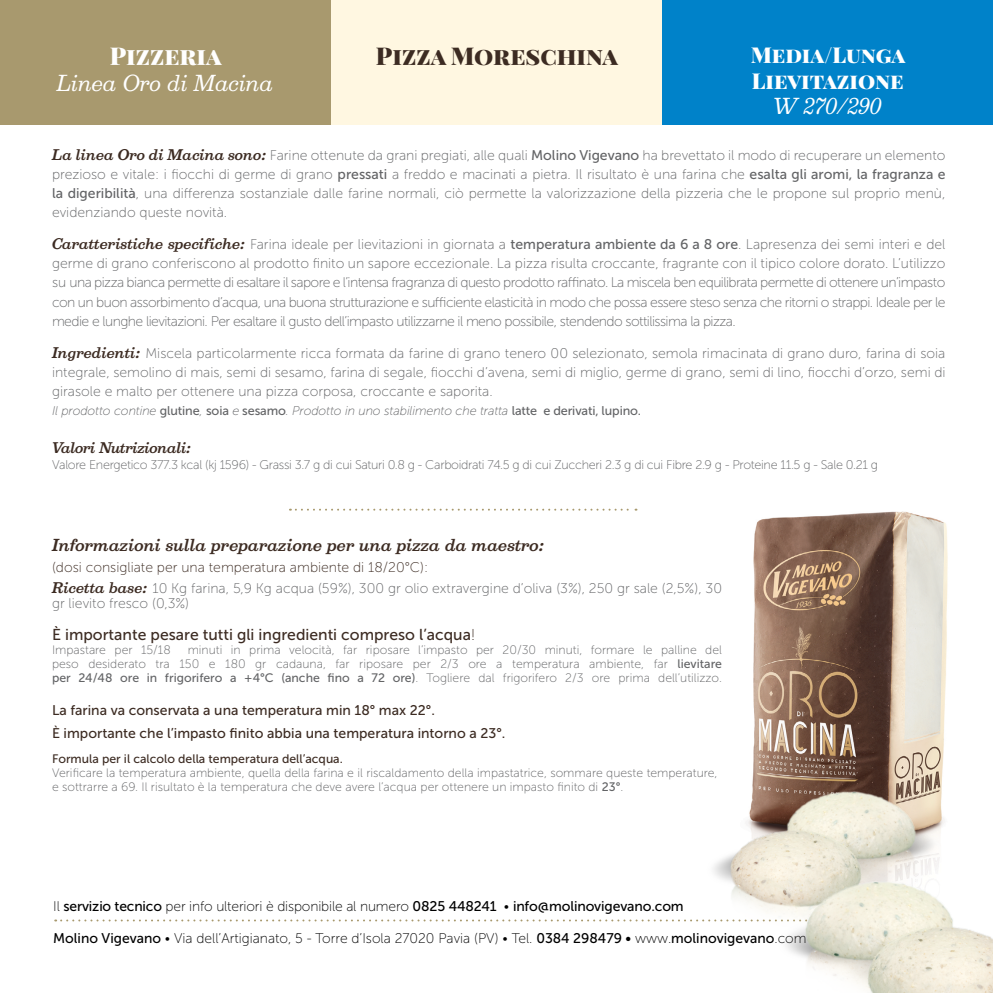
<style>
.page{position:relative;width:993px;height:993px;background:#fff}
.page>*{position:absolute;margin:0;border:0;box-sizing:border-box;transform-origin:0 0}
.t1{font:900 24.5px "Playfair Display SC";color:#3c2b22}
.t2{font:900 24.5px "Playfair Display SC";color:#fff}
.t3{font:900 21.88px/26.2px "Playfair Display SC";color:#fff}
.t4{font:italic 21px "Belizio";color:#fff}
.t5{font:15.75px "Museo Sans 500";color:#3c2b22}
.t6{font:italic 500 15.75px "Belizio";color:#3c2b22}
.t7{font:14px/19.2px "Museo Sans 100";color:#636466;text-align:justify}
.t8{font:14px/22.8px "Museo Sans 500";color:#3c2b22}
.t9{font:14px "Museo Sans 100";color:#000}
.t10{font:14px "Museo Sans 500";letter-spacing:-.01em;color:#000}
.t11{font:italic 500 14px "Belizio";letter-spacing:-.025em;color:#3c2b22}
.t12{font:12.6px "Museo Sans 100";letter-spacing:-.025em;color:#636466}
.t13{font:italic 12.6px "Museo Sans 100";letter-spacing:-.01em;color:#636466}
.t14{font:12.25px/14px "Museo Sans 100";color:#636466;text-align:justify}
.t15{font:12.25px "Museo Sans 500";color:#3c2b22}
.s1{font-family:"Belizio";font-weight:500;font-style:italic;color:#3c2b22}
.s2{font-family:"Museo Sans 500"}
.s3{font-family:"Museo Sans 500";font-style:normal}
.s4{color:#3c2b22}
.s5{font-family:"Museo Sans 100"}
</style>
<div class="page">
<div style="left:330px;top:0;width:340px;height:124px;background:#fff7e1"></div>
<div style="left:0;top:0;width:330px;height:124px;background:#a8996e"></div>
<div style="left:662px;top:0;width:330px;height:124px;background:#0082c9"></div>
<img style="left:753px;top:511px;width:195px;height:227px">
<svg style="left:55px;top:919px;width:624px;height:2px"></svg>
<img style="left:679px;top:738px;width:265px;height:184px">
<img style="left:743px;top:818px;width:249px;height:174px">
<svg style="left:290px;top:508px;width:346px;height:2px"></svg>
<h1 class="t2" style="left:110px;top:41px;width:114px">Pizzeria</h1>
<h3 class="t4" style="left:57px;top:70px;width:218px">Linea Oro di Macina</h3>
<h1 class="t1" style="left:376px;top:41px;width:243px">Pizza Moreschina</h1>
<h2 class="t3" style="left:750px;top:41px;width:156px">Media/Lunga<br>Lievitazione</h2>
<h3 class="t4" style="left:773px;top:93px;width:110px">W 270/290</h3>
<p class="t7" style="left:52px;top:145px;width:894px"><span class="s1">La linea Oro di Macina sono:</span> Farine ottenute da grani pregiati, alle quali <span class="s2">Molino Vigevano</span> ha brevettato il modo di recuperare un elemento prezioso e vitale: i fiocchi di germe di grano <span class="s2">pressati</span> a freddo e macinati a pietra. Il risultato è una farina che <span class="s2">esalta gli aromi, la fragranza e la digeribilità</span>, una differenza sostanziale dalle farine normali, ciò permette la valorizzazione della pizzeria che le propone sul proprio menù, evidenziando queste novità.</p>
<p class="t7" style="left:52px;top:234px;width:894px"><span class="s1">Caratteristiche specifiche:</span> Farina ideale per lievitazioni in giornata a <span class="s2">temperatura ambiente da 6 a 8 ore</span>. Lapresenza dei semi interi e del germe di grano conferiscono al prodotto finito un sapore eccezionale. La pizza risulta croccante, fragrante con il tipico colore dorato. L’utilizzo su una pizza bianca permette di esaltare il sapore e l’intensa fragranza di questo prodotto raffinato. La miscela ben equilibrata permette di ottenere un’impasto con un buon assorbimento d’acqua, una buona strutturazione e sufficiente elasticità in modo che possa essere steso senza che ritorni o strappi. Ideale per le medie e lunghe lievitazioni. Per esaltare il gusto dell’impasto utilizzarne il meno possibile, stendendo sottilissima la pizza.</p>
<p class="t7" style="left:52px;top:343px;width:894px"><span class="s1">Ingredienti:</span> Miscela particolarmente ricca formata da farine di grano tenero 00 selezionato, semola rimacinata di grano duro, farina di soia integrale, semolino di mais, semi di sesamo, farina di segale, fiocchi d’avena, semi di miglio, germe di grano, semi di lino, fiocchi d’orzo, semi di girasole e malto per ottenere una pizza corposa, croccante e saporita.</p>
<p class="t13" style="left:52px;top:404px;width:590px">Il prodotto contine <span class="s3">glutine</span>, <span class="s3">soia</span> e <span class="s3">sesamo</span>. Prodotto in uno stabilimento che tratta <span class="s3">latte e derivati, lupino.</span></p>
<p class="t11" style="left:52px;top:439px;width:140px">Valori Nutrizionali:</p>
<p class="t12" style="left:52px;top:457px;width:827px">Valore Energetico 377.3 kcal (kj 1596) - Grassi 3.7 g di cui Saturi 0.8 g - Carboidrati 74.5 g di cui Zuccheri 2.3 g di cui Fibre 2.9 g - Proteine 11.5 g - Sale 0.21 g</p>
<p class="t6" style="left:52px;top:534px;width:494px">Informazioni sulla preparazione per una pizza da maestro:</p>
<p class="t7" style="left:52px;top:556px;width:671px;line-height:21px"><span class="s4">(dosi consigliate per una temperatura ambiente di 18/20°C):<br></span><span class="s1">Ricetta base:</span> 10 Kg farina, 5,9 Kg acqua (59%), 300 gr olio extravergine d’oliva (3%), 250 gr sale (2,5%), 30</p>
<p class="t7" style="left:52px;top:594px;width:139px">gr lievito fresco (0,3%)</p>
<p class="t5" style="left:52px;top:625px;width:425px">È importante pesare tutti gli ingredienti compreso l’acqua<span class="s5">!</span></p>
<p class="t14" style="left:52px;top:642px;width:120px">Impastare per 15/18</p>
<p class="t14" style="left:52px;top:642px;width:671px;text-indent:136px">minuti in prima velocità, far riposare l’impasto per 20/30 minuti, formare le palline del peso desiderato tra 150 e 180 gr cadauna, far riposare per 2/3 ore a temperatura ambiente, far <span class="s2">lievitare per 24/48 ore in frigorifero a +4°C (anche fino a 72 ore)</span>. Togliere dal frigorifero 2/3 ore prima dell’utilizzo.</p>
<p class="t8" style="left:52px;top:699px;width:454px">La farina va conservata a una temperatura min 18° max 22°.<br>È importante che l’impasto finito abbia una temperatura intorno a 23°.</p>
<p class="t15" style="left:52px;top:751px;width:292px">Formula per il calcolo della temperatura dell’acqua.</p>
<p class="t14" style="left:52px;top:765px;width:666px">Verificare la temperatura ambiente, quella della farina e il riscaldamento della impastatrice, sommare queste temperature, e sottrarre a 69. Il risultato è la temperatura che deve avere l’acqua per ottenere un impasto finito di <span class="s2">23°</span>.</p>
<p class="t10" style="left:53px;top:897px;width:631px"><span class="s5">Il</span> servizio tecnico <span class="s5">per info ulteriori è disponibile al numero</span> 0825 448241 <span class="s5">•</span> info@molinovigevano.com</p>
<p class="t9" style="left:53px;top:930px;width:754px"><span class="s2">Molino Vigevano</span> • Via dell’Artigianato, 5 - Torre d’Isola 27020 Pavia (PV) • Tel. <span class="s2">0384 298479 •</span> www.<span class="s2">molinovigevano</span>.com</p>
</div>
